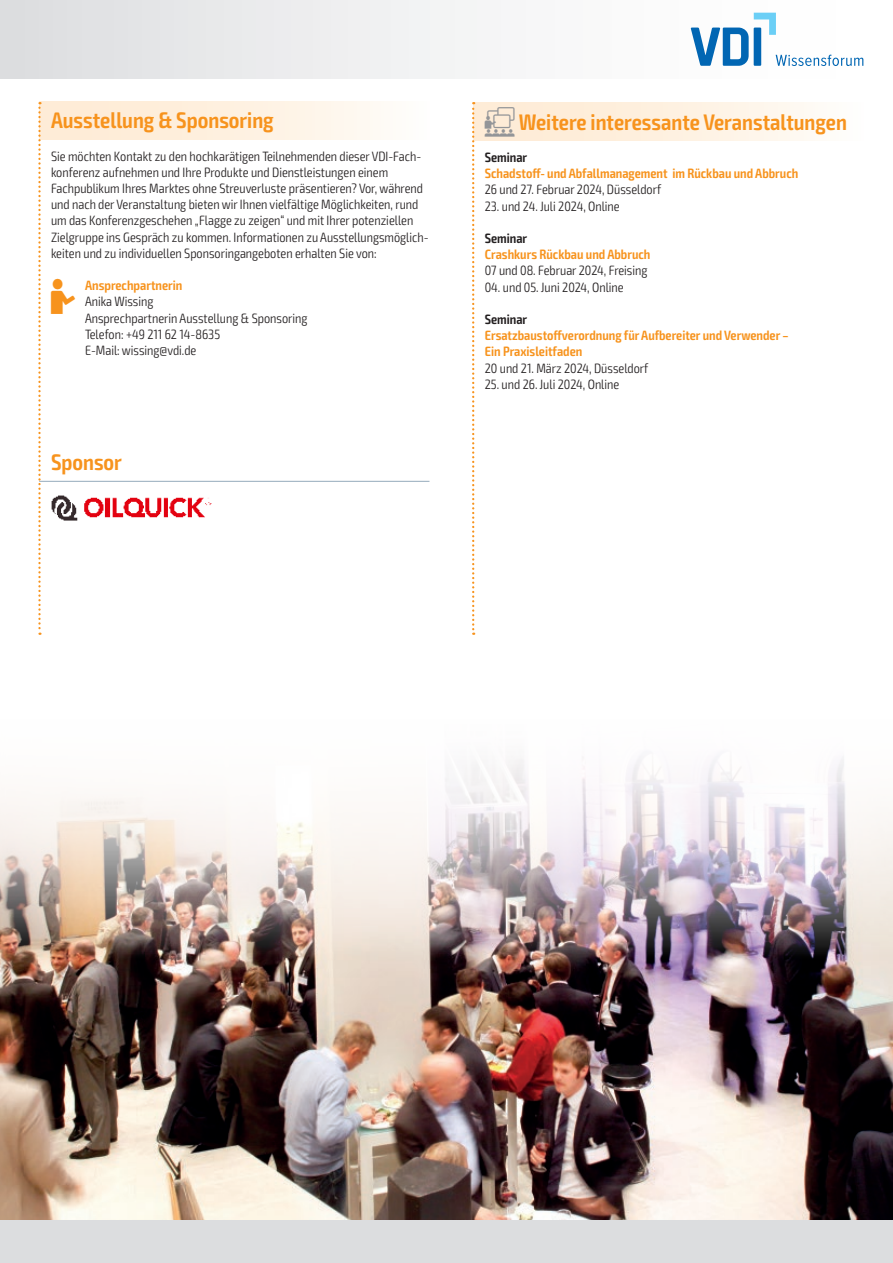
<style>
.page{position:relative;width:893px;height:1263px;background:#fff}
.page>*{position:absolute;margin:0;border:0;box-sizing:border-box;transform-origin:0 0}
.t1{font:600 condensed 22.5px "Exo 2";color:#f7931d}
.t2{font:300 condensed 13.5px/16.2px "Exo 2";color:#231f20}
.t3{font:600 condensed 13.5px/16.2px "Exo 2";color:#f7931d}
.t4{font:600 condensed 13.5px "Exo 2";color:#231f20}
.t5{font:13.5px "VDI Iconset S4 A Regular";color:#f7931d}
.s1{font-family:"VDI Iconset S4 A Regular";font-weight:400;font-stretch:normal;font-size:15px;color:#939598}
</style>
<div class="page">
<img style="left:0;top:756px;width:893px;height:464px">
<div style="left:0;top:1220px;width:13px;height:43px;background:#dcdddf"></div>
<div style="left:13px;top:1220px;width:880px;height:43px;background:#dcdddf"></div>
<div style="left:0;top:0;width:893px;height:79px;background:linear-gradient(to right,#dfe0e2,#fff)"></div>
<svg style="left:691px;top:13px;width:172px;height:53px"></svg>
<div style="left:473px;top:102px;width:390px;height:38px;background:linear-gradient(to right,#fee9d0,#fefcf7)"></div>
<div style="left:39px;top:102px;width:390px;height:37px;background:linear-gradient(to right,#fee9d0,#fefcf7)"></div>
<hr style="left:39px;top:481px;width:390px;height:1px;background:#95aabb">
<img style="left:51px;top:495px;width:161px;height:26px">
<svg style="left:38px;top:102px;width:3px;height:533px"></svg>
<svg style="left:472px;top:102px;width:2px;height:533px"></svg>
<h1 class="t1" style="left:51px;top:107px;width:224px">Ausstellung &amp; Sponsoring</h1>
<p class="t2" style="left:51px;top:148px;width:379px">Sie möchten Kontakt zu den hochkarätigen Teilnehmenden dieser VDI-Fach&shy;konferenz aufnehmen und Ihre Produkte und Dienstleistungen einem Fachpublikum Ihres Marktes ohne Streuverluste präsentieren? Vor, während und nach der Veranstaltung bieten wir Ihnen vielfältige Möglichkeiten, rund um das Konferenzgeschehen „Flagge zu zeigen“ und mit Ihrer potenziellen Zielgruppe ins Gespräch zu kommen. Informationen zu Ausstellungsmöglich&shy;keiten und zu individuellen Sponsoringangeboten erhalten Sie von:</p>
<p class="t5" style="left:51px;top:288px;width:26px">A</p>
<p class="t3" style="left:85px;top:278px;width:99px">Ansprechpartnerin</p>
<p class="t2" style="left:85px;top:294px;width:224px">Anika Wissing<br>Ansprechpartnerin Ausstellung &amp; Sponsoring<br>Telefon: +49 211 62 14-8635<br>E-Mail: wissing@vdi.de</p>
<h1 class="t1" style="left:51px;top:449px;width:72px">Sponsor</h1>
<h1 class="t1" style="left:485px;top:108px;width:364px"><span class="s1">W</span> Weitere interessante Veranstaltungen</h1>
<p class="t4" style="left:485px;top:149px;width:44px">Seminar</p>
<p class="t3" style="left:485px;top:166px;width:315px">Schadstoff- und Abfallmanagement im Rückbau und Abbruch</p>
<p class="t2" style="left:485px;top:182px;width:178px">26 und 27. Februar 2024, Düsseldorf</p>
<p class="t2" style="left:485px;top:198px;width:136px">23. und 24. Juli 2024, Online</p>
<p class="t4" style="left:485px;top:230px;width:44px">Seminar</p>
<p class="t3" style="left:485px;top:247px;width:167px">Crashkurs Rückbau und Abbruch</p>
<p class="t2" style="left:485px;top:263px;width:164px">07 und 08. Februar 2024, Freising</p>
<p class="t2" style="left:485px;top:279px;width:140px">04. und 05. Juni 2024, Online</p>
<p class="t4" style="left:485px;top:311px;width:44px">Seminar</p>
<p class="t3" style="left:485px;top:328px;width:305px">Ersatzbaustoffverordnung für Aufbereiter und Verwender –<br>Ein Praxisleitfaden</p>
<p class="t2" style="left:485px;top:360px;width:165px">20 und 21. März 2024, Düsseldorf</p>
<p class="t2" style="left:485px;top:376px;width:136px">25. und 26. Juli 2024, Online</p>
</div>
